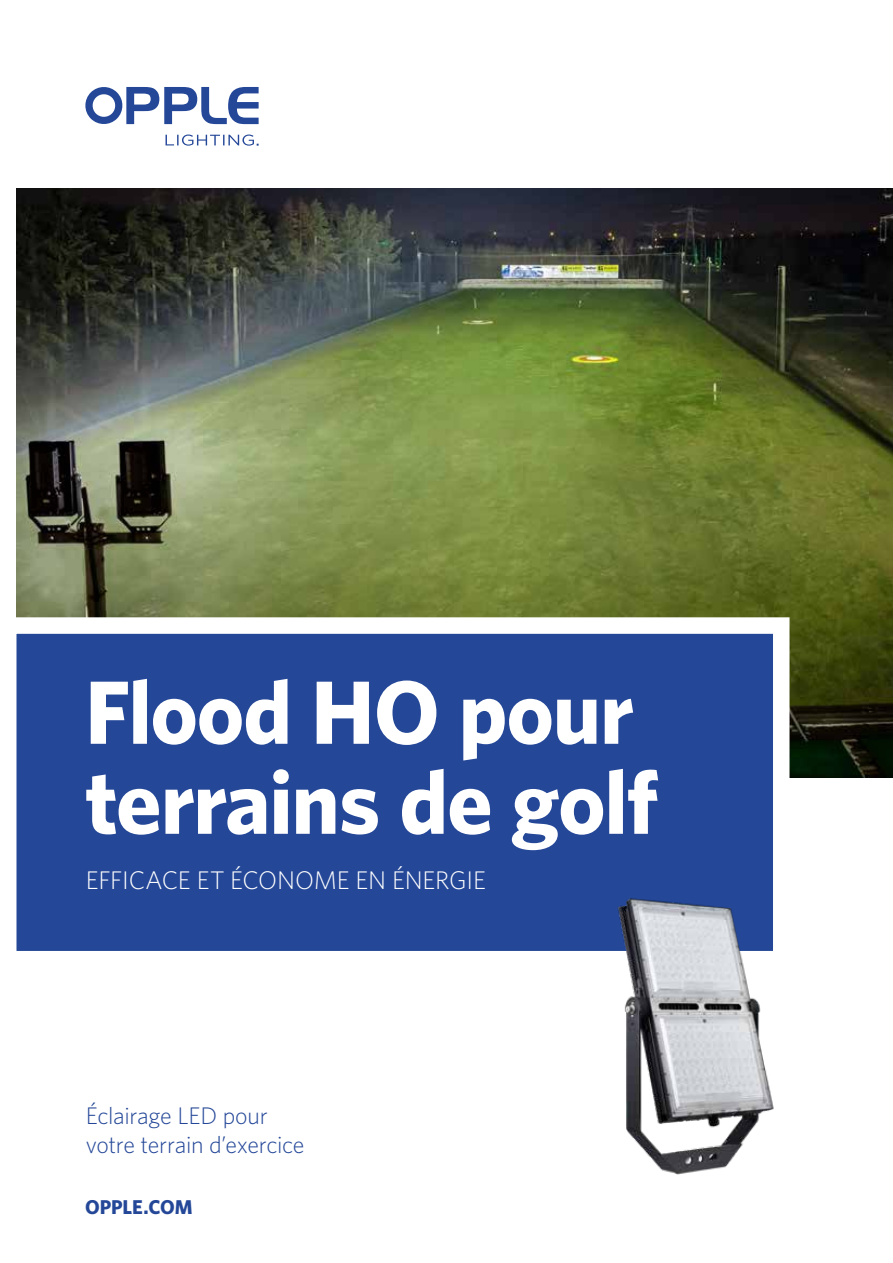
<style>
.page{position:relative;width:893px;height:1263px;background:#fff}
.page>*{position:absolute;margin:0;border:0;box-sizing:border-box;transform-origin:0 0}
.t1{font:700 90px/90px "Whitney";letter-spacing:-.015em;color:#fff}
.t2{font:300 25.5px "Whitney";letter-spacing:-.01em;color:#fff}
.t3{font:300 24px/28.8px "Whitney";letter-spacing:-.015em;color:#244798}
.t4{font:700 19.95px "Whitney";letter-spacing:-.005em;color:#244798}
</style>
<div class="page">
<img style="left:17px;top:189px;width:876px;height:588px">
<svg style="left:16px;top:609px;width:782px;height:342px;background:#35559c"></svg>
<svg style="left:85px;top:87px;width:174px;height:59px"></svg>
<img style="left:602px;top:895px;width:187px;height:280px">
<h1 class="t1" style="left:85px;top:665px;width:574px">Flood HO pour terrains de golf</h1>
<p class="t2" style="left:86px;top:865px;width:402px">EFFICACE ET ÉCONOME EN ÉNERGIE</p>
<p class="t3" style="left:86px;top:1101px;width:220px">Éclairage LED pour votre terrain d’exercice</p>
<p class="t4" style="left:85px;top:1195px;width:109px">OPPLE.COM</p>
</div>
